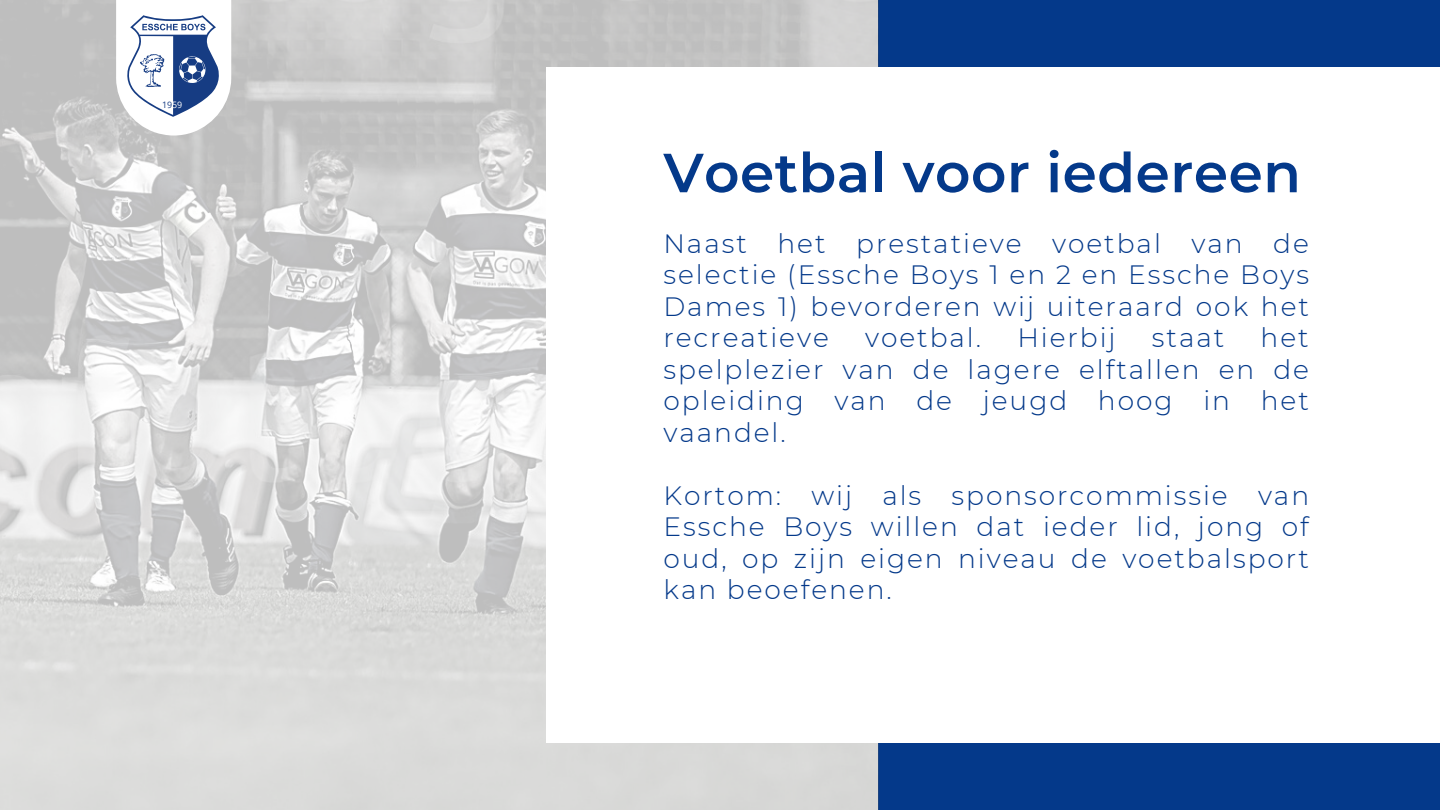
<style>
.page{position:relative;width:1440px;height:810px;background:#fff}
.page>*{position:absolute;margin:0;border:0;box-sizing:border-box;transform-origin:0 0}
.t1{font:600 55px "Montserrat";letter-spacing:.01em;color:#04398a}
.t2{font:300 26.5px/31.5px "Montserrat";letter-spacing:.075em;color:#04398a;text-align:justify}
.t3{font:8.9px "Open Sans";color:#163c83}
.s1{color:#fff}
</style>
<div class="page">
<div style="left:878px;top:0;width:562px;height:810px;background:#04398a"></div>
<img style="left:0;top:0;width:878px;height:810px">
<div style="left:546px;top:67px;width:894px;height:676px;background:#fff"></div>
<svg style="left:116px;top:0;width:115px;height:135px"></svg>
<p class="t3" style="left:162px;top:99px;width:21px">19<span class="s1">59</span></p>
<h1 class="t1" style="left:663px;top:139px;width:639px">Voetbal voor iedereen</h1>
<p class="t2" style="left:663px;top:227px;width:647px">Naast het prestatieve voetbal van de selectie (Essche Boys 1 en 2 en Essche Boys Dames 1) bevorderen wij uiteraard ook het recreatieve</p>
<p class="t2" style="left:663px;top:322px;width:647px;text-indent:597px">het spelplezier van de lagere elftallen en de opleiding van de jeugd hoog in het vaandel.</p>
<p class="t2" style="left:865px;top:322px;width:118px">voetbal.</p>
<p class="t2" style="left:1017px;top:322px;width:100px">Hierbij</p>
<p class="t2" style="left:1152px;top:322px;width:74px">staat</p>
<p class="t2" style="left:663px;top:479px;width:647px">Kortom: wij als sponsorcommissie van Essche Boys willen dat ieder lid, jong of oud, op zijn eigen niveau de voetbalsport kan beoefenen.</p>
</div>
